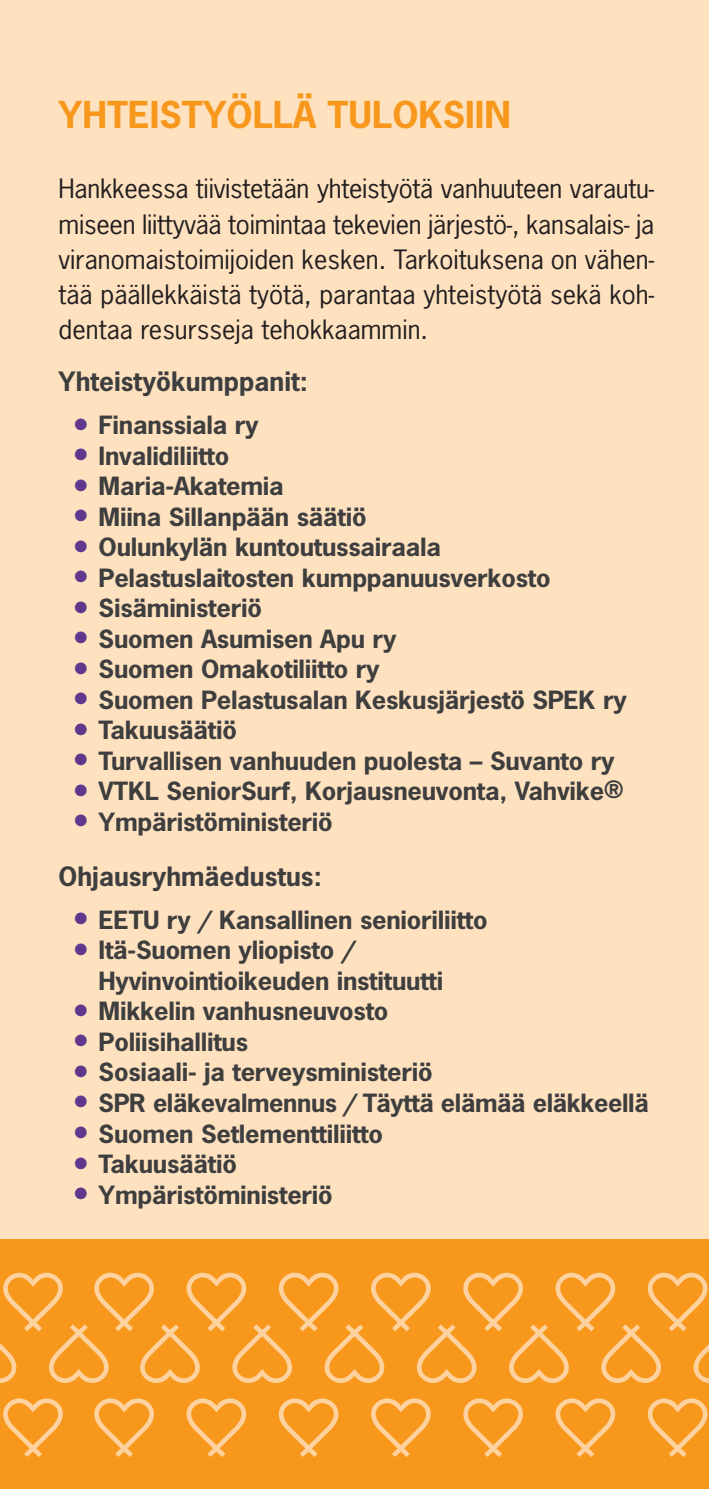
<style>
.page{position:relative;width:709px;height:1489px;background:#fff}
.page>*{position:absolute;margin:0;border:0;box-sizing:border-box;transform-origin:0 0}
.t1{font:700 34.75px "News Gothic Std";color:#f7981d;scale:1.04 1}
.t2{font:25px/35px "News Gothic Std";color:#231f20;text-align:justify;scale:1.04 1}
.t3{font:700 25px "News Gothic Std";color:#3e3e3f;scale:1.04 1}
.t4{font:700 23.5px/30.5px "News Gothic Std";letter-spacing:-.01em;color:#3e3e3f;scale:1.08 1}
.t5{font:700 23.5px "News Gothic Std";letter-spacing:-.01em;color:#3e3e3f;scale:1.07 1}
.s1{font-weight:400;font-size:32.5px;color:#5f388d}
.s2{font-size:22.5px}
</style>
<div class="page">
<div style="left:0;top:0;width:709px;height:1371px;background:#fee1bf"></div>
<div style="left:0;top:1239px;width:709px;height:249px;background:#f7981d"></div>
<svg style="left:3px;top:1398px;width:60px;height:58px"></svg>
<svg style="left:94px;top:1398px;width:60px;height:58px"></svg>
<svg style="left:186px;top:1398px;width:61px;height:58px"></svg>
<svg style="left:278px;top:1398px;width:61px;height:58px"></svg>
<svg style="left:371px;top:1398px;width:60px;height:58px"></svg>
<svg style="left:463px;top:1398px;width:60px;height:58px"></svg>
<svg style="left:555px;top:1398px;width:61px;height:58px"></svg>
<svg style="left:647px;top:1398px;width:61px;height:58px"></svg>
<svg style="left:0;top:1272px;width:709px;height:110px"></svg>
<h1 class="t1" style="left:59px;top:92px;width:436px">YHTEISTYÖLLÄ TULOKSIIN</h1>
<p class="t2" style="left:59px;top:171px;width:574px">Hankkeessa tiivistetään yhteistyötä vanhuuteen varautu&shy;miseen liittyvää toimintaa tekevien järjestö-, kansalais- ja viranomaistoimijoiden kesken. Tarkoituksena on vähen&shy;tää päällekkäistä työtä, parantaa yhteistyötä sekä koh&shy;dentaa resursseja tehokkaammin.</p>
<p class="t3" style="left:59px;top:365px;width:241px">Yhteistyökumppanit:</p>
<p class="t4" style="left:73px;top:409px;width:174px"><span class="s1">•</span> Finanssiala ry</p>
<p class="t4" style="left:73px;top:440px;width:146px"><span class="s1">•</span> Invalidiliitto</p>
<p class="t4" style="left:73px;top:470px;width:197px"><span class="s1">•</span> Maria-Akatemia</p>
<p class="t4" style="left:73px;top:501px;width:273px"><span class="s1">•</span> Miina Sillanpään säätiö</p>
<p class="t4" style="left:73px;top:531px;width:342px"><span class="s1">•</span> Oulunkylän kuntoutussairaala</p>
<p class="t4" style="left:73px;top:562px;width:444px"><span class="s1">•</span> Pelastuslaitosten kumppanuusverkosto</p>
<p class="t4" style="left:73px;top:592px;width:177px"><span class="s1">•</span> Sisäministeriö</p>
<p class="t4" style="left:73px;top:623px;width:301px"><span class="s1">•</span> Suomen Asumisen Apu ry</p>
<p class="t4" style="left:73px;top:653px;width:286px"><span class="s1">•</span> Suomen Omakotiliitto ry</p>
<p class="t4" style="left:73px;top:684px;width:514px"><span class="s1">•</span> Suomen Pelastusalan Keskusjärjestö SPEK ry</p>
<p class="t4" style="left:73px;top:714px;width:153px"><span class="s1">•</span> Takuusäätiö</p>
<p class="t4" style="left:73px;top:745px;width:503px"><span class="s1">•</span> Turvallisen vanhuuden puolesta – Suvanto ry</p>
<p class="t4" style="left:73px;top:775px;width:511px"><span class="s1">•</span> VTKL SeniorSurf, Korjausneuvonta, Vahvike<span class="s2">®</span></p>
<p class="t4" style="left:73px;top:806px;width:242px"><span class="s1">•</span> Ympäristöministeriö</p>
<p class="t3" style="left:59px;top:859px;width:255px">Ohjausryhmäedustus:</p>
<p class="t4" style="left:73px;top:904px;width:385px"><span class="s1">•</span> EETU ry / Kansallinen senioriliitto</p>
<p class="t4" style="left:99px;top:934px;width:320px;text-indent:-26px"><span class="s1">•</span> Itä-Suomen yliopisto /<br>Hyvinvointioikeuden instituutti</p>
<p class="t4" style="left:73px;top:995px;width:294px"><span class="s1">•</span> Mikkelin vanhusneuvosto</p>
<p class="t4" style="left:73px;top:1026px;width:164px"><span class="s1">•</span> Poliisihallitus</p>
<p class="t4" style="left:73px;top:1056px;width:335px"><span class="s1">•</span> Sosiaali- ja terveysministeriö</p>
<p class="t5" style="left:73px;top:1087px;width:540px"><span class="s1">•</span> SPR eläkevalmennus / Täyttä elämää eläkkeellä</p>
<p class="t4" style="left:73px;top:1117px;width:289px"><span class="s1">•</span> Suomen Setlementtiliitto</p>
<p class="t4" style="left:73px;top:1148px;width:153px"><span class="s1">•</span> Takuusäätiö</p>
<p class="t4" style="left:73px;top:1178px;width:242px"><span class="s1">•</span> Ympäristöministeriö</p>
</div>
